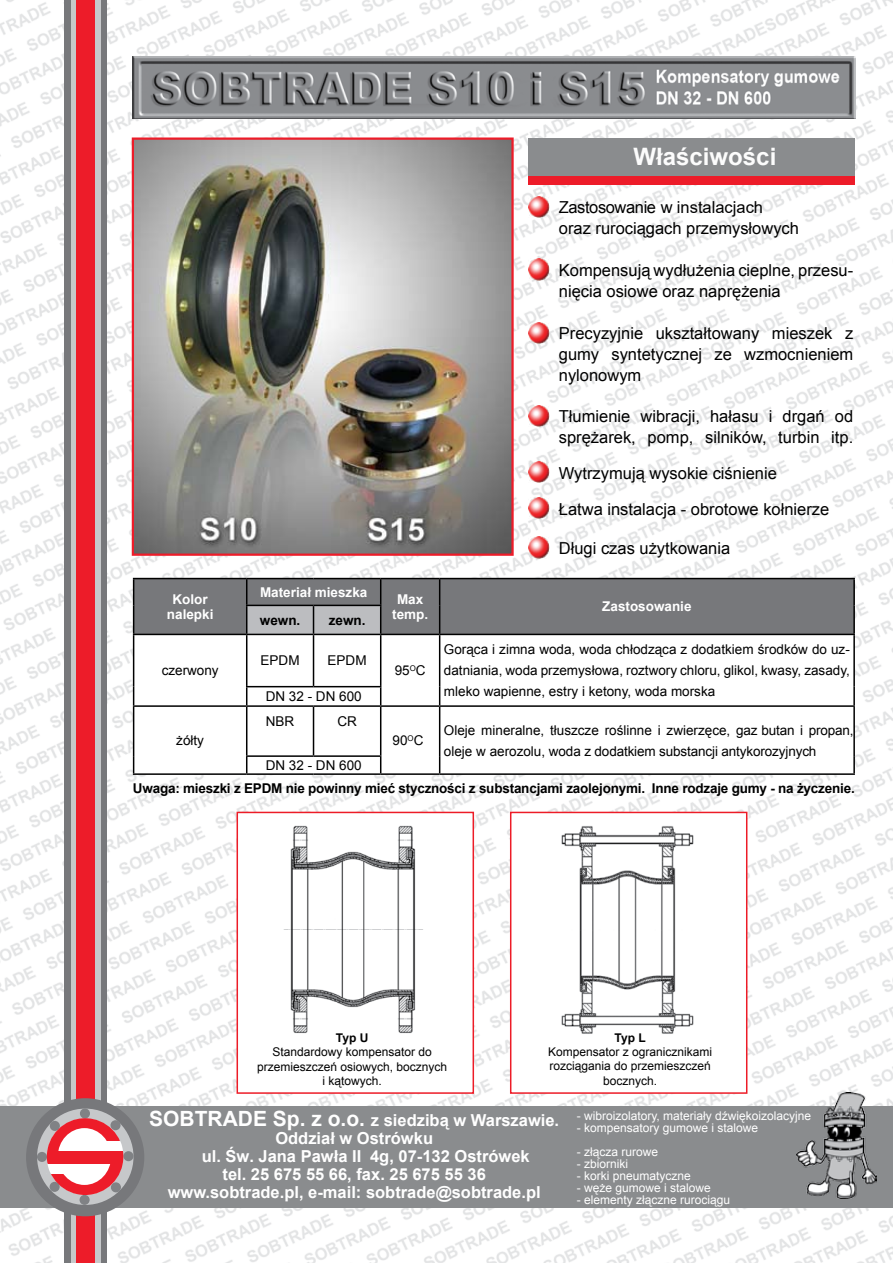
<style>
.page{position:relative;width:893px;height:1263px;background:#fff}
.page>*{position:absolute;margin:0;border:0;box-sizing:border-box;transform-origin:0 0}
.t1{font:700 24px "Arial";color:#fcfcfc}
.t2{font:16.5px/21px "Arial";color:#000}
.t3{font:700 16.5px "Arial";color:#fff}
.t4{font:13.5px/21px "Arial";color:#000;text-align:justify}
.t5{font:700 13.5px/23.1px "Arial";letter-spacing:-.015em;color:#000}
.t6{font:700 13.5px/15px "Arial";color:#fff;text-align:center}
.t7{font:12px "Arial";color:#fff}
.t8{font:12px/14.4px "Arial";color:#000;text-align:center}
.t9{font:700 12px "Arial";letter-spacing:-.035em;color:#000}
.s1{font-style:inherit}
.s2{font-weight:400}
.s3{font-size:21px}
</style>
<div class="page">
<img style="left:0;top:0;width:893px;height:1263px">
<div style="left:64px;top:0;width:43px;height:1263px;background:#77787b"></div>
<div style="left:71px;top:0;width:29px;height:1263px;background:#c6c8ca"></div>
<div style="left:77px;top:0;width:18px;height:1263px;background:#ed1c29"></div>
<div style="left:0;top:1106px;width:893px;height:101px;background:#8a8c8e"></div>
<img style="left:797px;top:1093px;width:80px;height:106px">
<div style="left:26px;top:1098px;width:118px;height:118px;background:#77787b;border-radius:50%"></div>
<div style="left:37px;top:1108px;width:97px;height:97px;background:#c6c8ca;border-radius:50%"></div>
<div style="left:80px;top:1108px;width:10px;height:10px;background:#808285;border-radius:50%"></div>
<div style="left:80px;top:1195px;width:10px;height:10px;background:#808285;border-radius:50%"></div>
<div style="left:123px;top:1151px;width:10px;height:10px;background:#808285;border-radius:50%"></div>
<div style="left:37px;top:1152px;width:10px;height:10px;background:#808285;border-radius:50%"></div>
<div style="left:50px;top:1121px;width:10px;height:10px;background:#808285;border-radius:50%"></div>
<div style="left:110px;top:1120px;width:11px;height:10px;background:#808285;border-radius:50%"></div>
<div style="left:50px;top:1182px;width:10px;height:10px;background:#808285;border-radius:50%"></div>
<div style="left:111px;top:1182px;width:10px;height:10px;background:#808285;border-radius:50%"></div>
<div style="left:47px;top:1118px;width:76px;height:77px;background:#ed1c29;border-radius:50%"></div>
<div style="left:58px;top:1128px;width:53px;height:57px;background:#fff;border-radius:50%"></div>
<div style="left:49px;top:1151px;width:72px;height:12px;background:#ed1c29"></div>
<div style="left:106px;top:1141px;width:18px;height:10px;background:#fff"></div>
<div style="left:47px;top:1163px;width:17px;height:10px;background:#fff"></div>
<svg style="left:45px;top:1163px;width:6px;height:22px"></svg>
<svg style="left:120px;top:1141px;width:6px;height:20px"></svg>
<img style="left:133px;top:57px;width:723px;height:62px">
<div style="left:529px;top:138px;width:326px;height:39px;background:#8a8c8e"></div>
<div style="left:529px;top:176px;width:326px;height:9px;background:#ed1c29"></div>
<img style="left:529px;top:197px;width:21px;height:21px">
<img style="left:135px;top:140px;width:376px;height:413px">
<div style="left:132px;top:137px;width:382px;height:419px;border:2px solid #ed1c29"></div>
<img style="left:529px;top:259px;width:21px;height:21px">
<img style="left:529px;top:322px;width:21px;height:21px">
<img style="left:529px;top:406px;width:21px;height:21px">
<img style="left:529px;top:461px;width:21px;height:22px">
<img style="left:529px;top:497px;width:21px;height:22px">
<svg style="left:134px;top:635px;width:719px;height:138px"></svg>
<hr style="left:440px;top:578px;width:415px;height:1px;background:#000">
<hr style="left:853px;top:579px;width:2px;height:26px;background:#000">
<svg style="left:133px;top:578px;width:721px;height:56px;background:#77787b"></svg>
<hr style="left:853px;top:605px;width:2px;height:29px;background:#000">
<hr style="left:133px;top:634px;width:114px;height:1px;background:#000">
<hr style="left:133px;top:635px;width:1px;height:52px;background:#000">
<hr style="left:247px;top:634px;width:66px;height:1px;background:#000">
<hr style="left:246px;top:635px;width:1px;height:51px;background:#000">
<hr style="left:313px;top:634px;width:68px;height:1px;background:#000">
<hr style="left:313px;top:635px;width:1px;height:51px;background:#000">
<hr style="left:381px;top:634px;width:59px;height:1px;background:#000">
<hr style="left:380px;top:635px;width:1px;height:51px;background:#000">
<hr style="left:440px;top:634px;width:415px;height:1px;background:#000">
<hr style="left:439px;top:635px;width:1px;height:52px;background:#000">
<hr style="left:853px;top:635px;width:2px;height:52px;background:#000">
<svg style="left:133px;top:687px;width:1px;height:18px"></svg>
<hr style="left:246px;top:686px;width:67px;height:1px;background:#000">
<svg style="left:246px;top:687px;width:1px;height:18px"></svg>
<hr style="left:313px;top:686px;width:68px;height:1px;background:#000">
<svg style="left:380px;top:687px;width:1px;height:18px"></svg>
<svg style="left:439px;top:687px;width:1px;height:18px"></svg>
<svg style="left:853px;top:687px;width:2px;height:18px"></svg>
<hr style="left:133px;top:705px;width:114px;height:2px;background:#000">
<hr style="left:133px;top:707px;width:1px;height:49px;background:#000">
<hr style="left:247px;top:705px;width:66px;height:2px;background:#000">
<hr style="left:246px;top:707px;width:1px;height:48px;background:#000">
<hr style="left:313px;top:705px;width:68px;height:2px;background:#000">
<hr style="left:313px;top:707px;width:1px;height:48px;background:#000">
<hr style="left:381px;top:705px;width:59px;height:2px;background:#000">
<hr style="left:380px;top:707px;width:1px;height:48px;background:#000">
<hr style="left:440px;top:705px;width:415px;height:2px;background:#000">
<hr style="left:439px;top:707px;width:1px;height:49px;background:#000">
<hr style="left:853px;top:707px;width:2px;height:49px;background:#000">
<svg style="left:133px;top:756px;width:1px;height:17px"></svg>
<hr style="left:246px;top:755px;width:67px;height:2px;background:#000">
<svg style="left:246px;top:757px;width:1px;height:16px"></svg>
<hr style="left:313px;top:755px;width:68px;height:2px;background:#000">
<svg style="left:380px;top:757px;width:1px;height:16px"></svg>
<svg style="left:439px;top:756px;width:1px;height:17px"></svg>
<svg style="left:853px;top:756px;width:2px;height:17px"></svg>
<hr style="left:133px;top:773px;width:114px;height:2px;background:#000">
<hr style="left:247px;top:773px;width:66px;height:2px;background:#000">
<hr style="left:313px;top:773px;width:68px;height:2px;background:#000">
<hr style="left:381px;top:773px;width:59px;height:2px;background:#000">
<hr style="left:440px;top:773px;width:415px;height:2px;background:#000">
<img style="left:529px;top:537px;width:21px;height:21px">
<div style="left:237px;top:812px;width:237px;height:282px;background:#fff;border:2px solid #ed1c27"></div>
<img style="left:283px;top:825px;width:140px;height:208px">
<div style="left:510px;top:812px;width:237px;height:282px;background:#fff;border:2px solid #ed1c27"></div>
<img style="left:561px;top:826px;width:133px;height:208px">
<p class="t6" style="left:167px;top:592px;width:48px">Kolor nalepki</p>
<p class="t4" style="left:162px;top:660px;width:59px">czerwony</p>
<p class="t6" style="left:260px;top:585px;width:109px">Materiał mieszka</p>
<p class="t5" style="left:260px;top:609px;width:42px">wewn.</p>
<p class="t5" style="left:329px;top:609px;width:38px">zewn.</p>
<p class="t4" style="left:261px;top:650px;width:41px">EPDM</p>
<p class="t4" style="left:328px;top:650px;width:41px">EPDM</p>
<p class="t4" style="left:266px;top:686px;width:98px">DN 32 - DN 600</p>
<h1 class="t1" style="left:634px;top:141px;width:144px">Właściwości</h1>
<p class="t2" style="left:559px;top:197px;width:242px">Zastosowanie w <span class="s1">instalacjach </span>oraz rurociągach przemysłowych</p>
<p class="t2" style="left:559px;top:260px;width:296px">Kompensują wydłużenia cieplne, przesu&shy;nięcia osiowe oraz naprężenia</p>
<p class="t2" style="left:559px;top:323px;width:296px;text-align:justify">Precyzyjnie ukształtowany mieszek z gumy syntetycznej ze wzmocnieniem nylonowym</p>
<p class="t2" style="left:559px;top:406px;width:296px">Tłumienie wibracji, hałasu i drgań od sprężarek, pomp, silników, turbin itp.</p>
<p class="t2" style="left:559px;top:455px;width:272px;line-height:36px">Wytrzymują wysokie ciśnienie<br>Łatwa instalacja - obrotowe kołnierze</p>
<p class="t2" style="left:559px;top:538px;width:173px">Długi czas użytkowania</p>
<p class="t6" style="left:392px;top:592px;width:38px">Max temp.</p>
<p class="t6" style="left:602px;top:600px;width:91px">Zastosowanie</p>
<p class="t4" style="left:395px;top:660px;width:32px">95<sup>O</sup>C</p>
<p class="t4" style="left:444px;top:639px;width:407px">Gorąca i zimna woda, woda chłodząca z dodatkiem środków do uz&shy;datniania, woda przemysłowa, roztwory chloru, glikol, kwasy, zasady, mleko wapienne, estry i ketony, woda morska</p>
<p class="t4" style="left:266px;top:710px;width:30px">NBR</p>
<p class="t4" style="left:337px;top:710px;width:21px">CR</p>
<p class="t4" style="left:393px;top:730px;width:32px">90<sup>O</sup>C</p>
<p class="t4" style="left:444px;top:719px;width:411px">Oleje mineralne, tłuszcze roślinne i zwierzęce, gaz butan i propan, oleje w aerozolu, woda z dodatkiem substancji antykorozyjnych</p>
<p class="t5" style="left:133px;top:754px;width:723px;text-indent:133px"><span class="s2">DN 32 - DN</span> <span class="s2">6</span><span class="s2">00<br></span>Uwaga: mieszki z EPDM nie powinny mieć styczności z substancjami zaolejonymi. Inne rodzaje gumy - na życzenie.</p>
<p class="t4" style="left:176px;top:730px;width:29px">żółty</p>
<p class="t9" style="left:336px;top:1030px;width:34px">Typ U</p>
<p class="t8" style="left:257px;top:1045px;width:192px">Standardowy kompensator do przemieszczeń osiowych, bocznych i kątowych.</p>
<p class="t9" style="left:615px;top:1029px;width:33px">Typ L</p>
<p class="t8" style="left:548px;top:1045px;width:166px">Kompensator z ogranicznikami rozciągania do przemieszczeń bocznych.</p>
<p class="t3" style="left:149px;top:1110px;width:411px"><span class="s3">SOBTRADE Sp. z o.o.</span> z siedzibą w Warszawie.</p>
<p class="t3" style="left:275px;top:1128px;width:159px">Oddział w Ostrówku</p>
<p class="t3" style="left:202px;top:1146px;width:330px">ul. <span class="s1">Św. Jana Pawła II</span> 4g, 07-132 Ostrówek</p>
<p class="t3" style="left:223px;top:1164px;width:265px">tel. 25 675 55 66, fax. 25 675 55 36</p>
<p class="t3" style="left:168px;top:1182px;width:375px">www.sobtrade.pl, e-mail: sobtrade@sobtrade.pl</p>
<p class="t7" style="left:577px;top:1107px;width:236px">- wibroizolatory, materiały dźwiękoizolacyjne</p>
<p class="t7" style="left:577px;top:1119px;width:183px">- kompensatory gumowe i stalowe</p>
<p class="t7" style="left:577px;top:1143px;width:83px">- złącza rurowe</p>
<p class="t7" style="left:577px;top:1155px;width:53px">- zbiorniki</p>
<p class="t7" style="left:577px;top:1167px;width:116px">- korki pneumatyczne</p>
<p class="t7" style="left:577px;top:1179px;width:136px">- węże gumowe i stalowe</p>
<p class="t7" style="left:577px;top:1191px;width:155px">- elementy złączne rurociągu</p>
</div>
